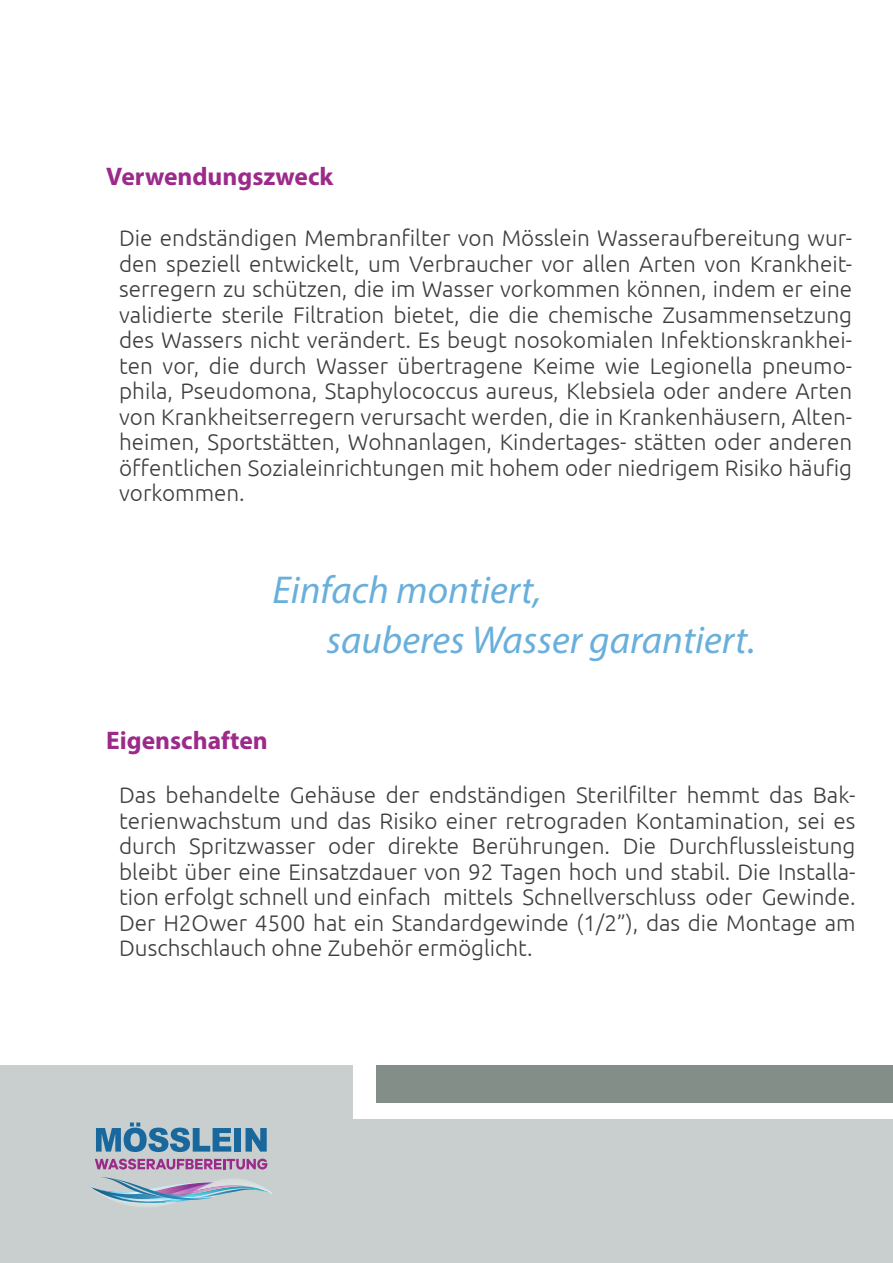
<style>
.page{position:relative;width:893px;height:1263px;background:#fff}
.page>*{position:absolute;margin:0;border:0;box-sizing:border-box;transform-origin:0 0}
.Einf__Abs{font:italic 39px "Myriad Pro";color:#69afdb}
.Einf__Abs-2{font:700 25.5px "Myriad Pro";color:#9c2a8a}
.Einf__Abs-3{font:300 22.5px/25.5px "Ubuntu";color:#3e3e3f;text-align:justify}
</style>
<div class="page">
<div style="left:794px;top:1065px;width:99px;height:38px;background:#848e89"></div>
<div style="left:818px;top:1119px;width:75px;height:144px;background:#c9cfce"></div>
<div style="left:0;top:1065px;width:353px;height:198px;background:#c9cfce"></div>
<div style="left:376px;top:1065px;width:488px;height:38px;background:#848e89"></div>
<div style="left:325px;top:1119px;width:515px;height:144px;background:#c9cfce"></div>
<svg style="left:96px;top:1122px;width:135px;height:30px"></svg>
<div style="left:234px;top:1128px;width:7px;height:23px;background:#19689d"></div>
<svg style="left:245px;top:1128px;width:22px;height:23px"></svg>
<svg style="left:91px;top:1158px;width:181px;height:49px"></svg>
<p class="Einf__Abs-2" style="left:106px;top:160px;width:229px">Verwendungszweck</p>
<p class="Einf__Abs-3" style="left:119px;top:225px;width:734px">Die endständigen Membranfilter von Mösslein Wasseraufbereitung wur&shy;den speziell entwickelt, um Verbraucher vor allen Arten von Krankheit&shy;serregern zu schützen, die im Wasser vorkommen können, indem er eine validierte sterile Filtration bietet, die die chemische Zusammensetzung des Wassers nicht verändert. Es beugt nosokomialen Infektionskrankhei&shy;ten vor, die durch Wasser übertragene Keime wie Legionella pneumo&shy;phila, Pseudomona, Staphylococcus aureus, Klebsiela oder andere Arten von Krankheitserregern verursacht werden, die in Krankenhäusern, Alten&shy;heimen, Sportstätten, Wohnanlagen, Kindertages- stätten oder anderen öffentlichen Sozialeinrichtungen mit hohem oder niedrigem Risiko häufig vorkommen.</p>
<p class="Einf__Abs" style="left:273px;top:566px;width:270px">Einfach montiert,</p>
<p class="Einf__Abs" style="left:327px;top:615px;width:431px">sauberes Wasser garantiert.</p>
<p class="Einf__Abs-2" style="left:106px;top:724px;width:163px">Eigenschaften</p>
<p class="Einf__Abs-3" style="left:119px;top:782px;width:738px">Das behandelte Gehäuse der endständigen Sterilfilter hemmt das Bak&shy;terienwachstum und das Risiko einer retrograden Kontamination, sei es durch Spritzwasser oder direkte Berührungen. Die Durchflussleistung bleibt über eine Einsatzdauer von 92 Tagen hoch und stabil. Die Installa&shy;tion erfolgt schnell und einfach mittels Schnellverschluss oder Gewinde.<br>Der H2Ower 4500 hat ein Standardgewinde (1/2”), das die Montage am Duschschlauch ohne Zubehör ermöglicht.</p>
</div>
